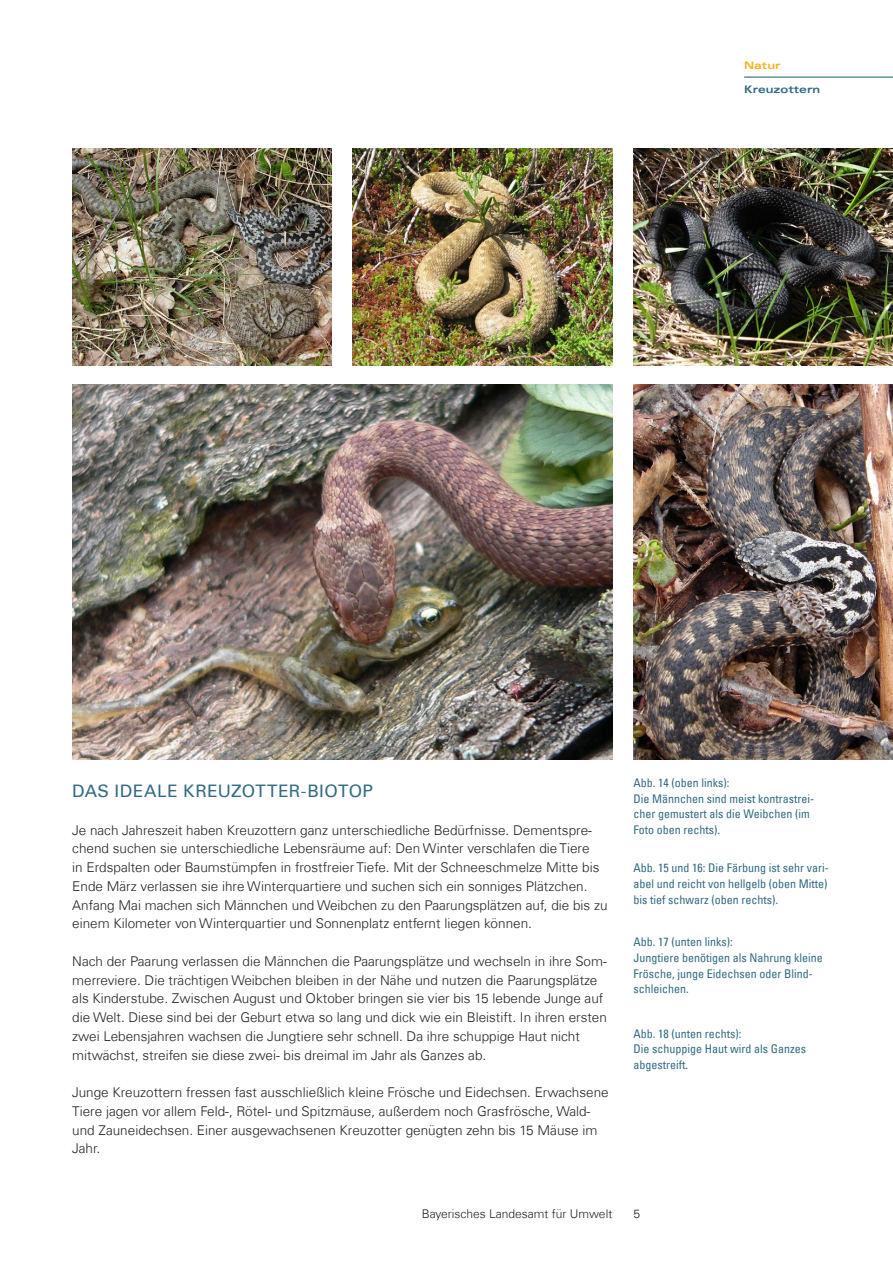
<style>
.page{position:relative;width:893px;height:1263px;background:#fff}
.page>*{position:absolute;margin:0;border:0;box-sizing:border-box;transform-origin:0 0}
.Head_2_UmweltWissen{font:17.25px "Univers Com 55 Roman";letter-spacing:.025em;color:#316b81}
.Fließ_Thema{font:300 13.5px/18.8px "Univers Com 45";color:#231f20}
.Bildunterschrift_Umw{font:condensed 12px/15.8px "Univers Com 57";color:#316b81}
.t1{font:300 12px "Univers Com 45";color:#231f20}
.t2{font:10.5px "Univers Com 63 Bold Ext";color:#316b81}
.t3{font:10.5px "Univers Com 63 Bold Ext";color:#faaf18}
</style>
<div class="page">
<hr style="left:744px;top:77px;width:149px;height:1px;background:#316b81">
<img style="left:72px;top:149px;width:260px;height:217px">
<img style="left:353px;top:149px;width:259px;height:217px">
<img style="left:634px;top:149px;width:259px;height:217px">
<img style="left:72px;top:385px;width:540px;height:375px">
<img style="left:634px;top:384px;width:259px;height:375px">
<p class="t3" style="left:744px;top:59px;width:38px">Natur</p>
<p class="t2" style="left:744px;top:84px;width:78px">Kreuzottern</p>
<h2 class="Head_2_UmweltWissen" style="left:72px;top:780px;width:302px">DAS IDEALE KREUZOTTER-BIOTOP</h2>
<p class="Fließ_Thema" style="left:72px;top:820px;width:537px">Je nach Jahreszeit haben Kreuzottern ganz unterschiedliche Bedürfnisse. Dementspre&shy;chend suchen sie unterschiedliche Lebensräume auf: Den Winter verschlafen die Tiere<br>in Erdspalten oder Baumstümpfen in frostfreier Tiefe. Mit der Schneeschmelze Mitte bis Ende März verlassen sie ihre Winterquartiere und suchen sich ein sonniges Plätzchen.<br>Anfang Mai machen sich Männchen und Weibchen zu den Paarungsplätzen auf, die bis zu einem Kilometer von Winterquartier und Sonnenplatz entfernt liegen können.</p>
<p class="Fließ_Thema" style="left:72px;top:952px;width:536px">Nach der Paarung verlassen die Männchen die Paarungsplätze und wechseln in ihre Som&shy;merreviere. Die trächtigen Weibchen bleiben in der Nähe und nutzen die Paarungsplätze als Kinderstube. Zwischen August und Oktober bringen sie vier bis 15 lebende Junge auf die Welt. Diese sind bei der Geburt etwa so lang und dick wie ein Bleistift. In ihren ersten zwei Lebensjahren wachsen die Jungtiere sehr schnell. Da ihre schuppige Haut nicht mitwächst, streifen sie diese zwei- bis dreimal im Jahr als Ganzes ab.</p>
<p class="Fließ_Thema" style="left:72px;top:1083px;width:538px">Junge Kreuzottern fressen fast ausschließlich kleine Frösche und Eidechsen. Erwachsene Tiere jagen vor allem Feld-, Rötel- und Spitzmäuse, außerdem noch Grasfrösche, Wald&shy;und Zauneidechsen. Einer ausgewachsenen Kreuzotter genügten zehn bis 15 Mäuse im Jahr.</p>
<p class="Bildunterschrift_Umw" style="left:634px;top:775px;width:182px">Abb. 14 (oben links):<br>Die Männchen sind meist kontrastrei&shy;cher gemustert als die Weibchen (im<br>Foto oben rechts).</p>
<p class="Bildunterschrift_Umw" style="left:634px;top:860px;width:197px;text-align:justify">Abb. 15 und 16: Die Färbung ist sehr vari&shy;abel und reicht von hellgelb (oben Mitte) bis tief schwarz (oben rechts).</p>
<p class="Bildunterschrift_Umw" style="left:634px;top:934px;width:191px">Abb. 17 (unten links):<br>Jungtiere benötigen als Nahrung kleine<br>Frösche, junge Eidechsen oder Blind&shy;schleichen.</p>
<p class="Bildunterschrift_Umw" style="left:634px;top:1025px;width:174px">Abb. 18 (unten rechts):<br>Die schuppige Haut wird als Ganzes abgestreift.</p>
<p class="t1" style="left:422px;top:1207px;width:192px">Bayerisches Landesamt für Umwelt</p>
<p class="t1" style="left:634px;top:1207px;width:8px">5</p>
</div>
